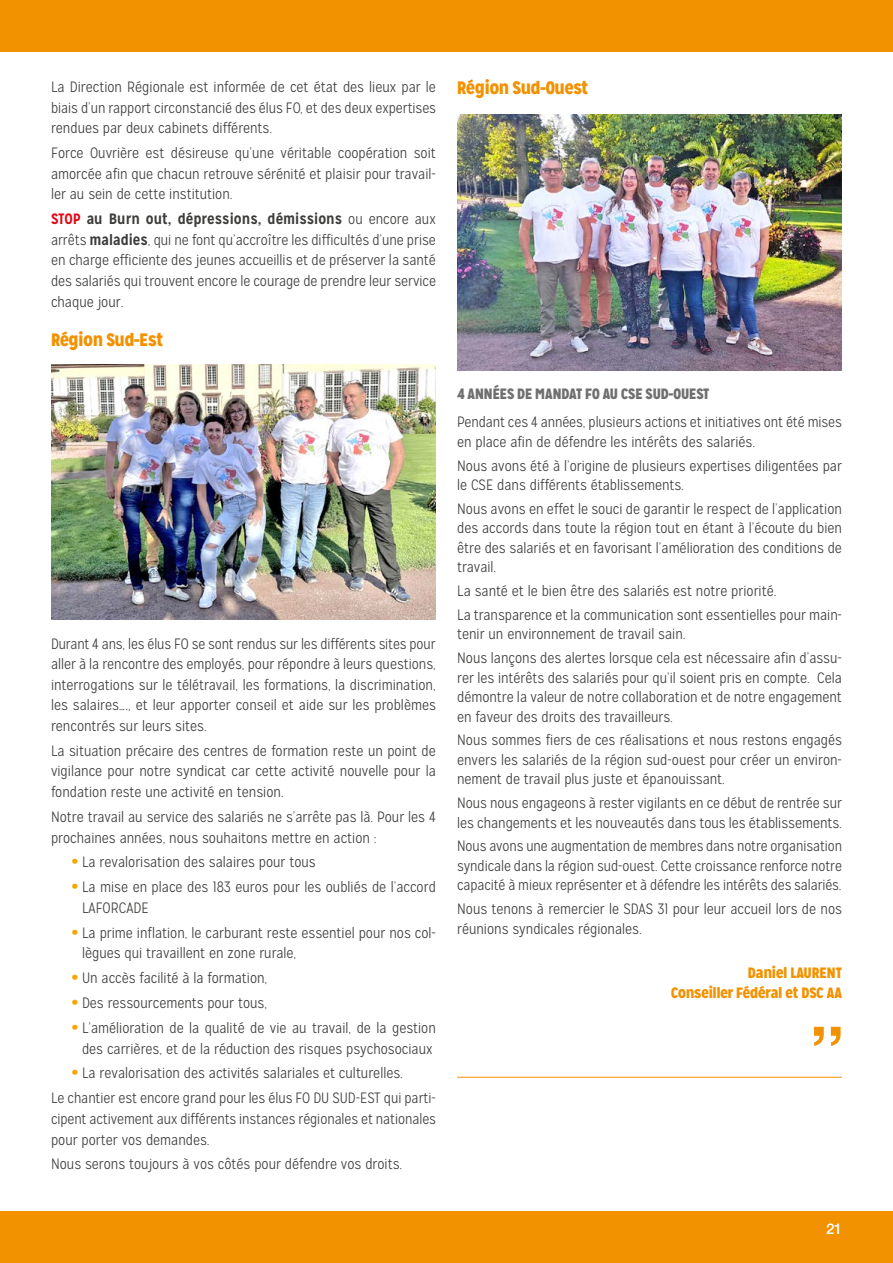
<style>
.page{position:relative;width:893px;height:1263px;background:#fff}
.page>*{position:absolute;margin:0;border:0;box-sizing:border-box;transform-origin:0 0}
.t1{font:700 69.75px "Helvetica";color:#f39200}
.t2{font:900 18px "Mission Gothic";color:#f39200}
.t3{font:300 15px/20.5px "Mission Gothic";color:#3c3c3b}
.t4{font:900 15px/20.2px "Mission Gothic";color:#f39200;text-align:right}
.t5{font:900 15px "Mission Gothic";color:#706f6f}
.t6{font:500 15px "Helvetica";color:#fff}
.s1{font-weight:700;color:#e30613}
.s2{font-weight:700}
.s3{font-weight:900;color:#f7a600}
</style>
<div class="page">
<div style="left:0;top:1212px;width:893px;height:51px;background:#f39200"></div>
<div style="left:0;top:0;width:893px;height:51px;background:#f39200"></div>
<hr style="left:457px;top:1077px;width:385px;height:1px;background:#f39200">
<img style="left:51px;top:364px;width:385px;height:256px">
<img style="left:457px;top:115px;width:385px;height:255px">
<p class="t3" style="left:51px;top:77px;width:387px;text-align:justify">La Direction Régionale est informée de cet état des lieux par le biais d’un rapport circonstancié des élus FO, et des deux expertises rendues par deux cabinets différents.</p>
<p class="t3" style="left:51px;top:143px;width:386px;text-align:justify">Force Ouvrière est désireuse qu’une véritable coopération soit amorcée afin que chacun retrouve sérénité et plaisir pour travail&shy;ler au sein de cette institution.</p>
<p class="t3" style="left:51px;top:209px;width:387px;text-align:justify"><span class="s1">STOP</span> <span class="s2">au Burn out, dépressions, démissions</span> ou encore aux arrêts <span class="s2">maladies</span>, qui ne font qu’accroître les difficultés d’une prise en charge efficiente des jeunes accueillis et de préserver la santé des salariés qui trouvent encore le courage de prendre leur service chaque jour.</p>
<p class="t2" style="left:51px;top:328px;width:113px">Région Sud-Est</p>
<p class="t3" style="left:51px;top:633px;width:386px;text-align:justify">Durant 4 ans, les élus FO se sont rendus sur les différents sites pour aller à la rencontre des employés, pour répondre à leurs questions, interrogations sur le télétravail, les formations, la discrimination, les salaires…., et leur apporter conseil et aide sur les problèmes rencontrés sur leurs sites.</p>
<p class="t3" style="left:51px;top:741px;width:386px;text-align:justify">La situation précaire des centres de formation reste un point de vigilance pour notre syndicat car cette activité nouvelle pour la fondation reste une activité en tension.</p>
<p class="t3" style="left:51px;top:807px;width:386px">Notre travail au service des salariés ne s’arrête pas là. Pour les 4 prochaines années, nous souhaitons mettre en action :</p>
<p class="t3" style="left:72px;top:852px;width:245px"><span class="s3">•</span> La revalorisation des salaires pour tous</p>
<p class="t3" style="left:82px;top:877px;width:355px;text-indent:-10px"><span class="s3">•</span> La mise en place des 183 euros pour les oubliés de l’accord<br>LAFORCADE</p>
<p class="t3" style="left:82px;top:922px;width:355px;text-indent:-10px"><span class="s3">•</span> La prime inflation, le carburant reste essentiel pour nos col&shy;lègues qui travaillent en zone rurale,</p>
<p class="t3" style="left:72px;top:968px;width:197px"><span class="s3">•</span> Un accès facilité à la formation,</p>
<p class="t3" style="left:72px;top:993px;width:196px"><span class="s3">•</span> Des ressourcements pour tous,</p>
<p class="t3" style="left:72px;top:1018px;width:365px;text-align:center"><span class="s3">•</span> L’amélioration de la qualité de vie au travail, de la gestion des carrières, et de la réduction des risques psychosociaux</p>
<p class="t3" style="left:51px;top:1061px;width:386px;line-height:24.9px;text-indent:21px"><span class="s3">•</span> La revalorisation des activités salariales et culturelles.<br>Le chantier est encore grand pour les élus FO DU SUD-EST qui parti-</p>
<p class="t3" style="left:51px;top:1109px;width:386px">cipent activement aux différents instances régionales et nationales pour porter vos demandes.</p>
<p class="t3" style="left:51px;top:1154px;width:353px">Nous serons toujours à vos côtés pour défendre vos droits.</p>
<p class="t2" style="left:457px;top:76px;width:133px">Région Sud-Ouest</p>
<p class="t5" style="left:457px;top:384px;width:254px">4 ANNÉES DE MANDAT FO AU CSE SUD-OUEST</p>
<p class="t3" style="left:457px;top:413px;width:386px;line-height:19.5px">Pendant ces 4 années, plusieurs actions et initiatives ont été mises en place afin de défendre les intérêts des salariés.</p>
<p class="t3" style="left:457px;top:456px;width:386px;line-height:19.5px">Nous avons été à l’origine de plusieurs expertises diligentées par le CSE dans différents établissements.</p>
<p class="t3" style="left:457px;top:499px;width:386px;line-height:19.5px;text-align:justify">Nous avons en effet le souci de garantir le respect de l’application des accords dans toute la région tout en étant à l’écoute du bien être des salariés et en favorisant l’amélioration des conditions de travail.</p>
<p class="t3" style="left:457px;top:579px;width:386px;line-height:23.7px">La santé et le bien être des salariés est notre priorité.<br>La transparence et la communication sont essentielles pour main-</p>
<p class="t3" style="left:457px;top:622px;width:386px;line-height:23.7px">tenir un environnement de travail sain.<br>Nous lançons des alertes lorsque cela est nécessaire afin d’assu-</p>
<p class="t3" style="left:457px;top:668px;width:386px;line-height:19.5px;text-align:justify">rer les intérêts des salariés pour qu’il soient pris en compte. Cela démontre la valeur de notre collaboration et de notre engagement en faveur des droits des travailleurs.</p>
<p class="t3" style="left:457px;top:731px;width:386px;line-height:19.5px;text-align:justify">Nous sommes fiers de ces réalisations et nous restons engagés envers les salariés de la région sud-ouest pour créer un environ&shy;nement de travail plus juste et épanouissant.</p>
<p class="t3" style="left:457px;top:793px;width:386px;line-height:19.5px">Nous nous engageons à rester vigilants en ce début de rentrée sur les changements et les nouveautés dans tous les établissements.</p>
<p class="t3" style="left:457px;top:837px;width:386px;line-height:19.5px;text-align:justify">Nous avons une augmentation de membres dans notre organisation syndicale dans la région sud-ouest. Cette croissance renforce notre capacité à mieux représenter et à défendre les intérêts des salariés.</p>
<p class="t3" style="left:457px;top:899px;width:386px;line-height:19.5px">Nous tenons à remercier le SDAS 31 pour leur accueil lors de nos réunions syndicales régionales.</p>
<p class="t4" style="left:671px;top:962px;width:172px">Daniel LAURENT<br>Conseiller Fédéral et DSC AA</p>
<h1 class="t1" style="left:809px;top:996px;width:38px">’’</h1>
<p class="t6" style="left:826px;top:1220px;width:17px">21</p>
</div>
